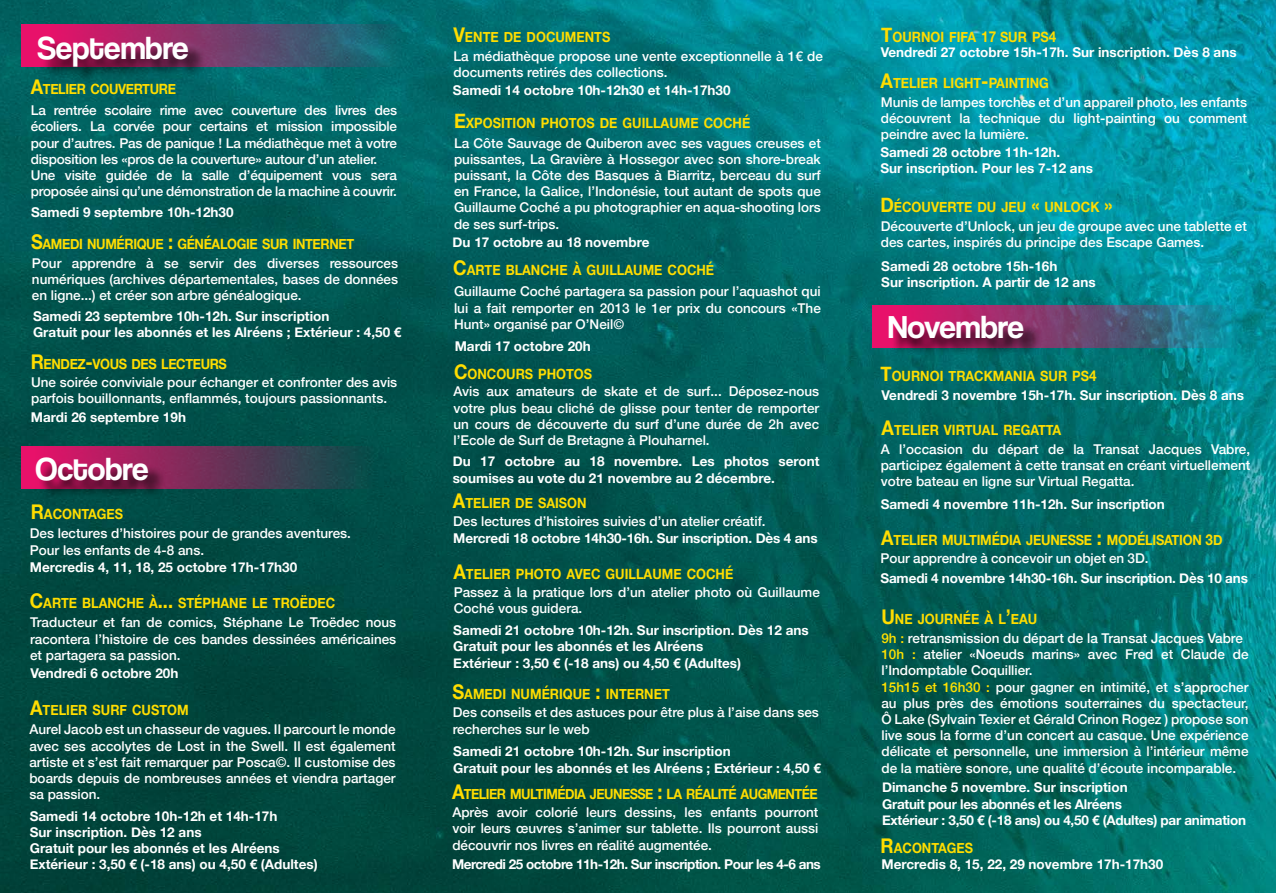
<style>
.page{position:relative;width:1276px;height:893px;background:#fff}
.page>*{position:absolute;margin:0;border:0;box-sizing:border-box;transform-origin:0 0}
.t1{font:33px "Coolvetica Rg";color:#fff}
.t2{font:700 14.1px "Helvetica Neue";color:#fd0;scale:.9 1}
.t3{font:700 14.1px "Helvetica Neue";letter-spacing:-.03em;color:#fd0;scale:.9 1}
.t4{font:700 14.1px "Helvetica Neue";letter-spacing:-.045em;color:#fd0;scale:.9 1}
.t5{font:500 13.5px/16.2px "Helvetica Neue";color:#fff;text-align:justify}
.t6{font:700 13.5px/16.2px "Helvetica Neue";color:#fff}
.t7{font:700 13.5px/16.2px "Helvetica Neue";letter-spacing:-.02em;color:#fff}
.t8{font:700 13.5px "Helvetica Neue";letter-spacing:-.035em;color:#fff}
.s1{font-size:20.25px}
.s2{font-size:15px}
.s3{color:#ffe100}
</style>
<div class="page">
<img style="left:0;top:0;width:1276px;height:893px">
<svg style="left:872px;top:306px;width:384px;height:42px"></svg>
<div style="left:891px;top:318px;width:151px;height:39px;background:#000;opacity:.75"></div>
<svg style="left:21px;top:25px;width:385px;height:42px"></svg>
<div style="left:41px;top:39px;width:166px;height:46px;background:#000;opacity:.75"></div>
<div style="left:21px;top:446px;width:385px;height:43px;background:linear-gradient(to right,#ee0e6a,#005447)"></div>
<div style="left:39px;top:460px;width:127px;height:39px;background:#000;opacity:.75"></div>
<h1 class="t1" style="left:38px;top:28px;width:153px">Septembre</h1>
<p class="t3" style="left:31px;top:78px;width:163px"><span class="s1">A</span>TELIER COUVERTURE</p>
<p class="t5" style="left:31px;top:101px;width:368px;text-align:left">La rentrée scolaire rime avec couverture des livres des écoliers. La corvée pour certains et mission impossible pour d’autres. Pas de panique ! La médiathèque met à votre disposition les «pros de la couverture» autour d’un atelier.<br>Une visite guidée de la salle d’équipement vous sera proposée ainsi qu’une démonstration de la machine à couvrir.</p>
<p class="t6" style="left:31px;top:205px;width:204px">Samedi 9 septembre 10h-12h30</p>
<p class="t3" style="left:31px;top:233px;width:360px"><span class="s1">S</span>AMEDI NUMÉRIQUE <span class="s1">:</span> GÉNÉALOGIE SUR INTERNET</p>
<p class="t5" style="left:32px;top:254px;width:368px">Pour apprendre à se servir des diverses ressources numériques (archives départementales, bases de données en ligne...) et créer son arbre généalogique.</p>
<p class="t6" style="left:33px;top:308px;width:370px">Samedi 23 septembre 10h-12h. Sur inscription<br>Gratuit pour les abonnés et les Alréens ; Extérieur : 4,50 €</p>
<p class="t3" style="left:31px;top:352px;width:219px"><span class="s1">R</span>ENDEZ<span class="s1">-</span>VOUS DES LECTEURS</p>
<p class="t5" style="left:31px;top:373px;width:368px">Une soirée conviviale pour échanger et confronter des avis parfois bouillonnants, enflammés, toujours passionnants.</p>
<p class="t6" style="left:31px;top:410px;width:157px">Mardi 26 septembre 19h</p>
<h1 class="t1" style="left:35px;top:450px;width:115px">Octobre</h1>
<p class="t2" style="left:31px;top:503px;width:103px"><span class="s1">R</span>ACONTAGES</p>
<p class="t5" style="left:30px;top:524px;width:323px">Des lectures d’histoires pour de grandes aventures.<br>Pour les enfants de 4-8 ans.</p>
<p class="t6" style="left:30px;top:560px;width:269px">Mercredis 4, 11, 18, 25 octobre 17h-17h30</p>
<p class="t2" style="left:30px;top:592px;width:341px"><span class="s1">C</span>ARTE BLANCHE À<span class="s1">...</span> STÉPHANE LE TROËDEC</p>
<p class="t5" style="left:30px;top:613px;width:368px">Traducteur et fan de comics, Stéphane Le Troëdec nous racontera l’histoire de ces bandes dessinées américaines et partagera sa passion.</p>
<p class="t6" style="left:30px;top:665px;width:150px">Vendredi 6 octobre 20h</p>
<p class="t2" style="left:30px;top:699px;width:178px"><span class="s1">A</span>TELIER SURF CUSTOM</p>
<p class="t5" style="left:29px;top:720px;width:368px">Aurel Jacob est un chasseur de vagues. Il parcourt le monde avec ses accolytes de Lost in the Swell. Il est également artiste et s’est fait remarquer par Posca©. Il customise des boards depuis de nombreuses années et viendra partager sa passion.</p>
<p class="t6" style="left:30px;top:808px;width:289px">Samedi 14 octobre 10h-12h et 14h-17h<br>Sur inscription. Dès 12 ans<br>Gratuit pour les abonnés et les Alréens Extérieur : 3,50 € (-18 ans) ou 4,50 € (Adultes)</p>
<p class="t2" style="left:453px;top:26px;width:175px"><span class="s1">V</span>ENTE DE DOCUMENTS</p>
<p class="t5" style="left:453px;top:47px;width:371px">La médiathèque propose une vente exceptionnelle à 1€ de documents retirés des collections.</p>
<p class="t6" style="left:453px;top:82px;width:279px">Samedi 14 octobre 10h-12h30 et 14h-17h30</p>
<p class="t2" style="left:454px;top:112px;width:331px"><span class="s1">E</span>XPOSITION PHOTOS DE GUILLAUME COCHÉ</p>
<p class="t5" style="left:454px;top:134px;width:368px">La Côte Sauvage de Quiberon avec ses vagues creuses et puissantes, La Gravière à Hossegor avec son shore-break puissant, la Côte des Basques à Biarritz, berceau du surf en France, la Galice, l’Indonésie, tout autant de spots que Guillaume Coché a pu photographier en aqua-shooting lors de ses surf-trips.</p>
<p class="t6" style="left:453px;top:235px;width:198px">Du 17 octobre au 18 novembre</p>
<p class="t2" style="left:453px;top:259px;width:291px"><span class="s1">C</span>ARTE BLANCHE À GUILLAUME COCHÉ</p>
<p class="t5" style="left:454px;top:282px;width:368px">Guillaume Coché partagera sa passion pour l’aquashot qui lui a fait remporter en 2013 le 1er prix du concours «The Hunt» organisé par O’Neil©</p>
<p class="t6" style="left:455px;top:339px;width:138px">Mardi 17 octobre 20h</p>
<p class="t2" style="left:454px;top:363px;width:154px"><span class="s1">C</span>ONCOURS PHOTOS</p>
<p class="t5" style="left:453px;top:382px;width:367px">Avis aux amateurs de skate et de surf... Déposez-nous votre plus beau cliché de glisse pour tenter de remporter un cours de découverte du surf d’une durée de 2h avec l’Ecole de Surf de Bretagne à Plouharnel.</p>
<p class="t6" style="left:453px;top:454px;width:368px">Du 17 octobre au 18 novembre. Les photos seront soumises au vote du 21 novembre au 2 décembre.</p>
<p class="t2" style="left:453px;top:492px;width:150px"><span class="s1">A</span>TELIER DE SAISON</p>
<p class="t5" style="left:453px;top:512px;width:314px">Des lectures d’histoires suivies d’un atelier créatif.</p>
<p class="t6" style="left:453px;top:530px;width:366px">Mercredi 18 octobre 14h30-16h. Sur inscription. Dès 4 ans</p>
<p class="t2" style="left:453px;top:562px;width:312px"><span class="s1">A</span>TELIER PHOTO AVEC GUILLAUME COCHÉ</p>
<p class="t5" style="left:454px;top:583px;width:368px">Passez à la pratique lors d’un atelier photo où Guillaume<br>Coché vous guidera.</p>
<p class="t6" style="left:453px;top:623px;width:357px">Samedi 21 octobre 10h-12h. Sur inscription. Dès 12 ans<br>Gratuit pour les abonnés et les Alréens<br>Extérieur : 3,50 € (-18 ans) ou 4,50 € (Adultes)</p>
<p class="t2" style="left:452px;top:683px;width:243px"><span class="s1">S</span>AMEDI NUMÉRIQUE <span class="s1">:</span> INTERNET</p>
<p class="t5" style="left:453px;top:703px;width:368px">Des conseils et des astuces pour être plus à l’aise dans ses recherches sur le web</p>
<p class="t6" style="left:453px;top:744px;width:369px">Samedi 21 octobre 10h-12h. Sur inscription<br>Gratuit pour les abonnés et les Alréens ; Extérieur : 4,50 €</p>
<p class="t4" style="left:452px;top:783px;width:408px"><span class="s1">A</span>TELIER MULTIMÉDIA JEUNESSE <span class="s1">:</span> LA RÉALITÉ AUGMENTÉE</p>
<p class="t5" style="left:452px;top:803px;width:368px">Après avoir colorié leurs dessins, les enfants pourront voir leurs œuvres s’animer sur tablette. Ils pourront aussi découvrir nos livres en réalité augmentée.</p>
<p class="t8" style="left:452px;top:854px;width:370px">Mercredi 25 octobre 11h-12h. Sur inscription. Pour les 4-6 ans</p>
<p class="t2" style="left:881px;top:26px;width:196px"><span class="s1">T</span>OURNOI FIFA <span class="s2">17</span> SUR PS<span class="s2">4</span></p>
<p class="t6" style="left:880px;top:45px;width:357px">Vendredi 27 octobre 15h-17h. Sur inscription. Dès 8 ans</p>
<p class="t2" style="left:880px;top:72px;width:189px"><span class="s1">A</span>TELIER LIGHT<span class="s1">-</span>PAINTING</p>
<p class="t5" style="left:881px;top:93px;width:368px">Munis de lampes torches et d’un appareil photo, les enfants découvrent la technique du light-painting ou comment peindre avec la lumière.</p>
<p class="t6" style="left:880px;top:145px;width:214px">Samedi 28 octobre 11h-12h.<br>Sur inscription. Pour les 7-12 ans</p>
<p class="t2" style="left:880px;top:196px;width:260px"><span class="s1">D</span>ÉCOUVERTE DU JEU <span class="s1">«</span> UNLOCK <span class="s1">»</span></p>
<p class="t5" style="left:880px;top:217px;width:368px">Découverte d’Unlock, un jeu de groupe avec une tablette et des cartes, inspirés du principe des Escape Games.</p>
<p class="t6" style="left:881px;top:258px;width:216px">Samedi 28 octobre 15h-16h<br>Sur inscription. A partir de 12 ans</p>
<h1 class="t1" style="left:888px;top:308px;width:137px">Novembre</h1>
<p class="t2" style="left:880px;top:365px;width:241px"><span class="s1">T</span>OURNOI TRACKMANIA SUR PS<span class="s2">4</span></p>
<p class="t6" style="left:881px;top:388px;width:364px">Vendredi 3 novembre 15h-17h. Sur inscription. Dès 8 ans</p>
<p class="t2" style="left:881px;top:419px;width:201px"><span class="s1">A</span>TELIER VIRTUAL REGATTA</p>
<p class="t5" style="left:880px;top:440px;width:371px">A l’occasion du départ de la Transat Jacques Vabre, participez également à cette transat en créant virtuellement votre bateau en ligne sur Virtual Regatta.</p>
<p class="t6" style="left:880px;top:497px;width:286px">Samedi 4 novembre 11h-12h. Sur inscription</p>
<p class="t2" style="left:881px;top:529px;width:381px"><span class="s1">A</span>TELIER MULTIMÉDIA JEUNESSE <span class="s1">:</span> MODÉLISATION <span class="s2">3</span>D</p>
<p class="t5" style="left:880px;top:549px;width:270px">Pour apprendre à concevoir un objet en 3D.</p>
<p class="t6" style="left:880px;top:570px;width:369px">Samedi 4 novembre 14h30-16h. Sur inscription. Dès 10 ans</p>
<p class="t2" style="left:881px;top:607px;width:175px"><span class="s1">U</span>NE JOURNÉE À L<span class="s1">’</span>EAU</p>
<p class="t5" style="left:881px;top:629px;width:368px;text-align:left"><span class="s3">9h :</span> retransmission du départ de la Transat Jacques Vabre <span class="s3">10h :</span> atelier «Noeuds marins» avec Fred et Claude de l’Indomptable Coquillier.<br><span class="s3">15h15 et 16h30 :</span> pour gagner en intimité, et s’approcher au plus près des émotions souterraines du spectacteur, Ô Lake (Sylvain Texier et Gérald Crinon Rogez ) propose son live sous la forme d’un concert au casque. Une expérience délicate et personnelle, une immersion à l’intérieur même de la matière sonore, une qualité d’écoute incomparable.</p>
<p class="t7" style="left:882px;top:780px;width:365px">Dimanche 5 novembre. Sur inscription<br>Gratuit pour les abonnés et les Alréens<br>Extérieur : 3,50 € (-18 ans) ou 4,50 € (Adultes) par animation</p>
<p class="t2" style="left:880px;top:837px;width:103px"><span class="s1">R</span>ACONTAGES</p>
<p class="t6" style="left:881px;top:857px;width:283px">Mercredis 8, 15, 22, 29 novembre 17h-17h30</p>
</div>
